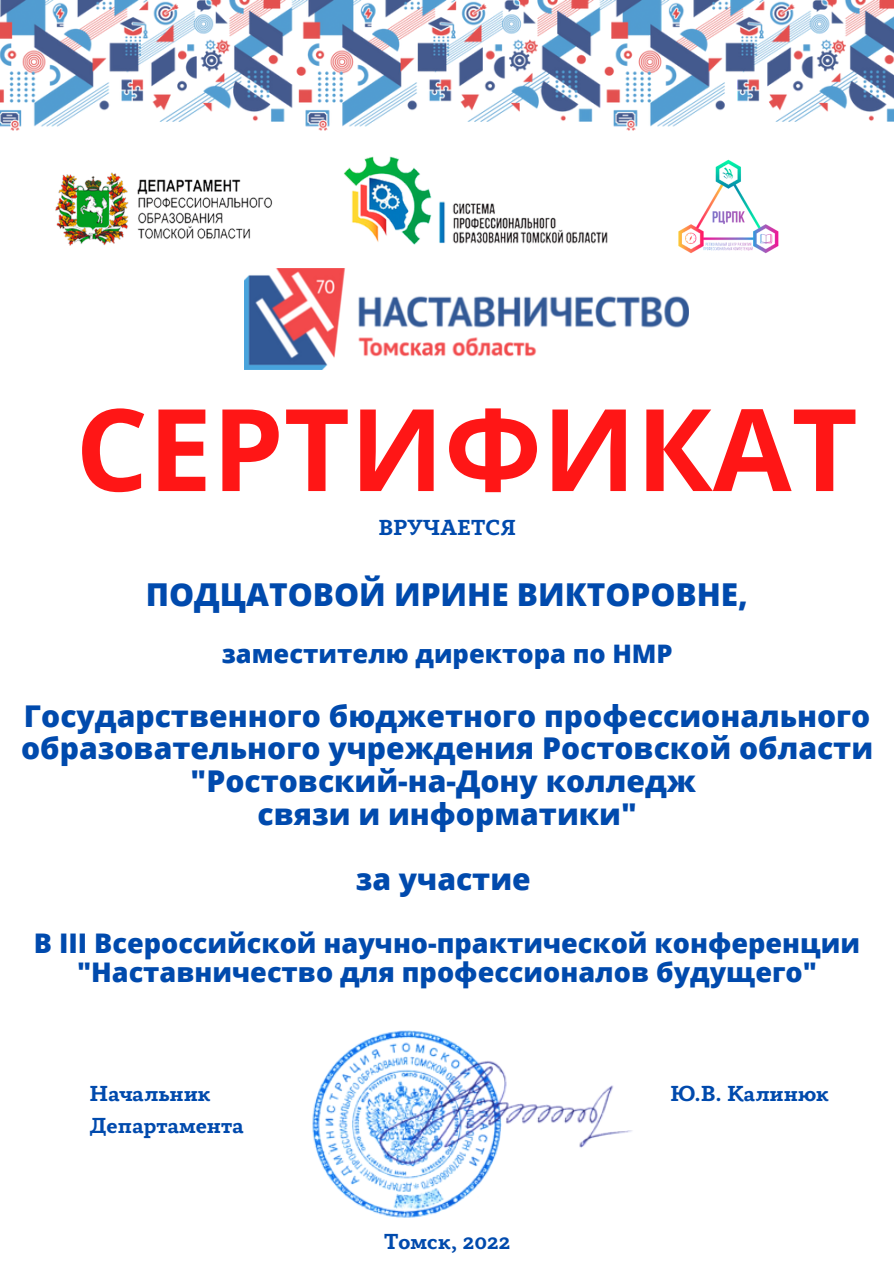
<style>
.page{position:relative;width:894px;height:1264px;background:#fff}
.page>*{position:absolute;margin:0;border:0;box-sizing:border-box;transform-origin:0 0}
.t1{font:700 114.15px "Noto Sans";color:#ff1616}
.t2{font:800 31.5px "Open Sans";color:#004aad}
.t3{font:800 30px/32.7px "Open Sans";color:#004aad;text-align:center}
.t4{font:800 27px/29.2px "Open Sans";color:#004aad;text-align:center}
.t5{font:800 25.5px "Open Sans";color:#004aad}
.t6{font:700 22.5px "Anaphora";color:#004aad}
</style>
<div class="page">
<img style="left:55px;top:172px;width:218px;height:74px">
<img style="left:678px;top:159px;width:101px;height:95px">
<img style="left:344px;top:156px;width:264px;height:89px">
<img style="left:0;top:0;width:893px;height:131px">
<img style="left:245px;top:268px;width:443px;height:102px">
<img style="left:312px;top:1030px;width:320px;height:188px">
<h1 class="t1" style="left:75px;top:369px;width:783px">СЕРТИФИКАТ</h1>
<p class="t6" style="left:378px;top:518px;width:139px">ВРУЧАЕТСЯ</p>
<p class="t2" style="left:146px;top:572px;width:603px">ПОДЦАТОВОЙ ИРИНЕ ВИКТОРОВНЕ,</p>
<p class="t5" style="left:221px;top:636px;width:452px">заместителю директора по НМР</p>
<p class="t3" style="left:21px;top:698px;width:853px">Государственного бюджетного профессионального образовательного учреждения Ростовской области "Ростовский-на-Дону колледж<br>связи и информатики"</p>
<p class="t3" style="left:355px;top:861px;width:176px">за участие</p>
<p class="t4" style="left:34px;top:927px;width:827px">В III Всероссийской научно-практической конференции "Наставничество для профессионалов будущего"</p>
<p class="t6" style="left:90px;top:1084px;width:123px">Начальник</p>
<p class="t6" style="left:670px;top:1084px;width:160px">Ю.В. Калинюк</p>
<p class="t6" style="left:89px;top:1116px;width:156px">Департамента</p>
<p class="t6" style="left:384px;top:1232px;width:128px">Томск, 2022</p>
</div>
